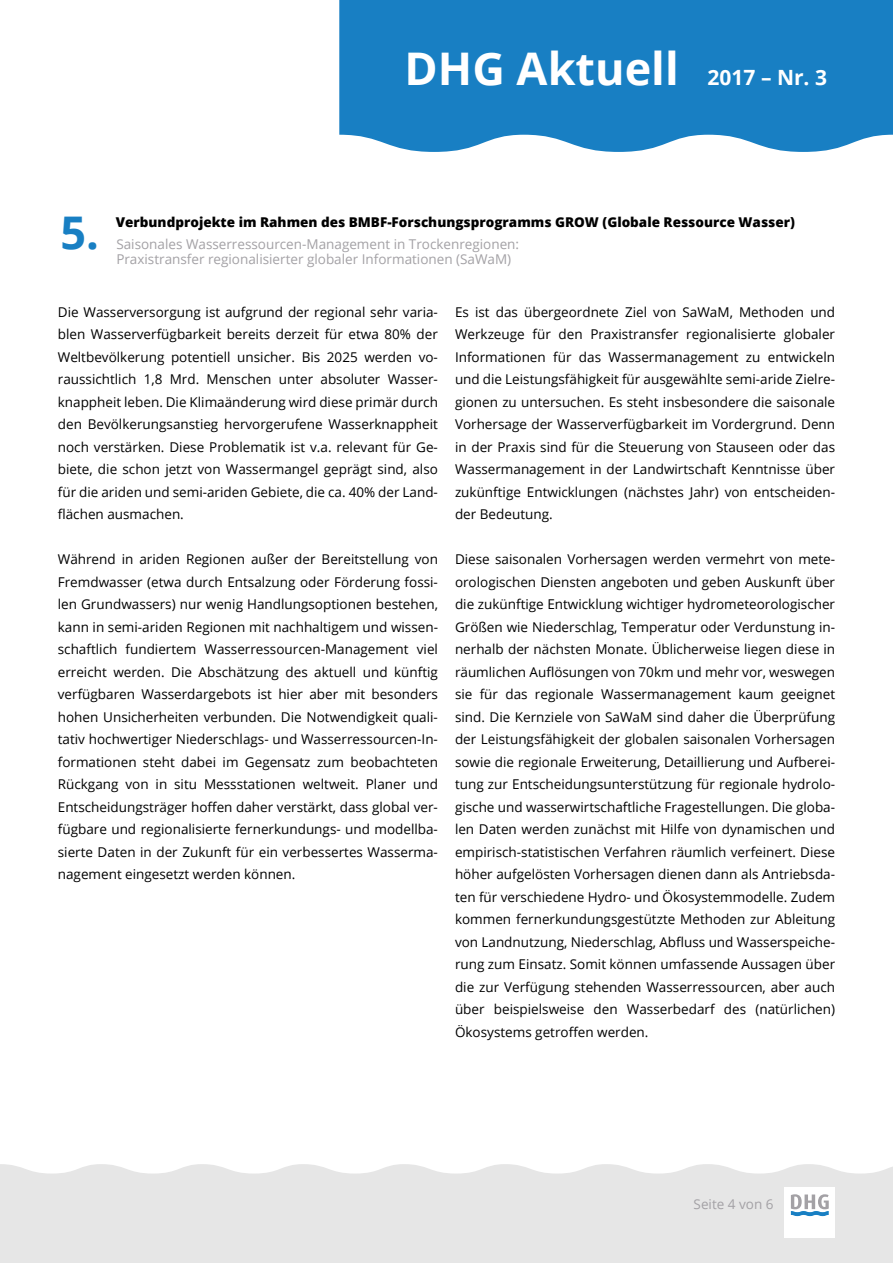
<style>
.page{position:relative;width:893px;height:1263px;background:#fff}
.page>*{position:absolute;margin:0;border:0;box-sizing:border-box;transform-origin:0 0}
.t1{font:700 45px "Open Sans";color:#fff}
.t2{font:700 45px "Open Sans";color:#187fc3}
.t3{font:13.5px/22.5px "Open Sans";color:#000;text-align:justify}
.t4{font:13.5px/15px "Open Sans";color:#a3a1a5}
.t5{font:800 13.5px "Open Sans";color:#000}
.s1{font-size:21px}
</style>
<div class="page">
<div style="left:0;top:1164px;width:893px;height:99px;background:#e6e6e6"></div>
<div style="left:339px;top:0;width:554px;height:152px;background:#187fc3"></div>
<div style="left:784px;top:1187px;width:51px;height:50px;background:#fff"></div>
<svg style="left:791px;top:1194px;width:38px;height:22px"></svg>
<h1 class="t1" style="left:405px;top:37px;width:424px">DHG Aktuell <span class="s1">2017 – Nr. 3</span></h1>
<h1 class="t2" style="left:61px;top:201px;width:40px">5.</h1>
<p class="t5" style="left:116px;top:211px;width:681px">Verbundprojekte im Rahmen des BMBF-Forschungsprogramms GROW (Globale Ressource Wasser)</p>
<p class="t4" style="left:116px;top:236px;width:404px">Saisonales Wasserressourcen-Management in Trockenregionen:<br>Praxistransfer regionalisierter globaler Informationen (SaWaM)</p>
<p class="t3" style="left:58px;top:300px;width:382px">Die Wasserversorgung ist aufgrund der regional sehr varia&shy;blen Wasserverfügbarkeit bereits derzeit für etwa 80% der Weltbevölkerung potentiell unsicher. Bis 2025 werden vo&shy;raussichtlich 1,8 Mrd. Menschen unter absoluter Wasser&shy;knappheit leben. Die Klimaänderung wird diese primär durch den Bevölkerungsanstieg hervorgerufene Wasserknappheit noch verstärken. Diese Problematik ist v.a. relevant für Ge&shy;biete, die schon jetzt von Wassermangel geprägt sind, also für die ariden und semi-ariden Gebiete, die ca. 40% der Land&shy;flächen ausmachen.</p>
<p class="t3" style="left:58px;top:548px;width:382px">Während in ariden Regionen außer der Bereitstellung von Fremdwasser (etwa durch Entsalzung oder Förderung fossi&shy;len Grundwassers) nur wenig Handlungsoptionen bestehen, kann in semi-ariden Regionen mit nachhaltigem und wissen&shy;schaftlich fundiertem Wasserressourcen-Management viel erreicht werden. Die Abschätzung des aktuell und künftig verfügbaren Wasserdargebots ist hier aber mit besonders hohen Unsicherheiten verbunden. Die Notwendigkeit quali&shy;tativ hochwertiger Niederschlags- und Wasserressourcen-In&shy;formationen steht dabei im Gegensatz zum beobachteten Rückgang von in situ Messstationen weltweit. Planer und Entscheidungsträger hoffen daher verstärkt, dass global ver&shy;fügbare und regionalisierte fernerkundungs- und modellba&shy;sierte Daten in der Zukunft für ein verbessertes Wasserma&shy;nagement eingesetzt werden können.</p>
<p class="t3" style="left:455px;top:300px;width:382px">Es ist das übergeordnete Ziel von SaWaM, Methoden und Werkzeuge für den Praxistransfer regionalisierte globaler Informationen für das Wassermanagement zu entwickeln und die Leistungsfähigkeit für ausgewählte semi-aride Zielre&shy;gionen zu untersuchen. Es steht insbesondere die saisonale Vorhersage der Wasserverfügbarkeit im Vordergrund. Denn in der Praxis sind für die Steuerung von Stauseen oder das Wassermanagement in der Landwirtschaft Kenntnisse über zukünftige Entwicklungen (nächstes Jahr) von entscheiden&shy;der Bedeutung.</p>
<p class="t3" style="left:455px;top:548px;width:382px">Diese saisonalen Vorhersagen werden vermehrt von mete&shy;orologischen Diensten angeboten und geben Auskunft über die zukünftige Entwicklung wichtiger hydrometeorologischer Größen wie Niederschlag, Temperatur oder Verdunstung in&shy;nerhalb der nächsten Monate. Üblicherweise liegen diese in räumlichen Auflösungen von 70km und mehr vor, weswegen sie für das regionale Wassermanagement kaum geeignet sind. Die Kernziele von SaWaM sind daher die Überprüfung der Leistungsfähigkeit der globalen saisonalen Vorhersagen sowie die regionale Erweiterung, Detaillierung und Aufberei&shy;tung zur Entscheidungsunterstützung für regionale hydrolo&shy;gische und wasserwirtschaftliche Fragestellungen. Die globa&shy;len Daten werden zunächst mit Hilfe von dynamischen und empirisch-statistischen Verfahren räumlich verfeinert. Diese höher aufgelösten Vorhersagen dienen dann als Antriebsda&shy;ten für verschiedene Hydro- und Ökosystemmodelle. Zudem kommen fernerkundungsgestützte Methoden zur Ableitung von Landnutzung, Niederschlag, Abfluss und Wasserspeiche&shy;rung zum Einsatz. Somit können umfassende Aussagen über die zur Verfügung stehenden Wasserressourcen, aber auch über beispielsweise den Wasserbedarf des (natürlichen)<br>Ökosystems getroffen werden.</p>
<p class="t4" style="left:694px;top:1196px;width:81px">Seite 4 von 6</p>
</div>
